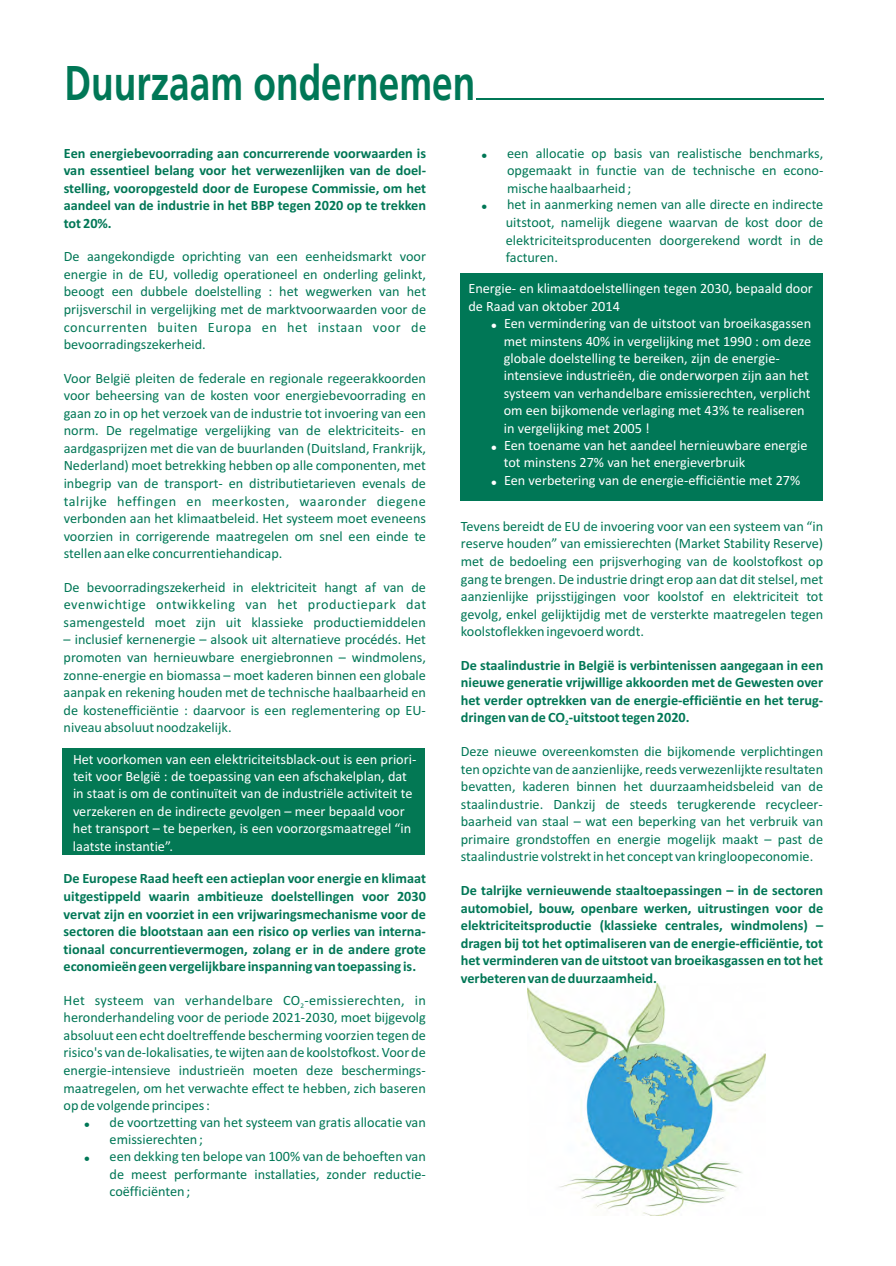
<style>
.page{position:relative;width:896px;height:1266px;background:#fff}
.page>*{position:absolute;margin:0;border:0;box-sizing:border-box;transform-origin:0 0}
.t1{font:700 48.75px "Frutiger Linotype";color:#007756;scale:.76 1}
.t2{font:14.25px/17.5px "Calibri";color:#007756}
.t3{font:700 14.25px "Calibri";color:#007756}
.t4{font:14.25px/17.4px "Calibri";color:#fff}
.t5{font:14.25px "Calibri";letter-spacing:.035em;color:#007756}
.t6{font:14.25px "Calibri";letter-spacing:.02em;color:#007756}
.t7{font:700 7.2px "Calibri";color:#007756}
.t8{font:7.2px "Calibri";color:#007756}
</style>
<div class="page">
<img style="left:528px;top:983px;width:238px;height:232px">
<hr style="left:477px;top:99px;width:347px;height:1px;background:#007756">
<div style="left:460px;top:273px;width:363px;height:228px;background:#007756"></div>
<div style="left:63px;top:748px;width:362px;height:107px;background:#037854"></div>
<h1 class="t1" style="left:65px;top:63px;width:542px">Duurzaam ondernemen</h1>
<p class="t3" style="left:64px;top:147px;width:364px">Een energiebevoorrading aan concurrerende voorwaarden is</p>
<p class="t2" style="left:507px;top:145px;width:318px">een allocatie op basis van realistische benchmarks,</p>
<p class="t3" style="left:64px;top:164px;width:364px">van essentieel belang voor het verwezenlijken van de doel-</p>
<p class="t2" style="left:507px;top:163px;width:318px">opgemaakt in functie van de technische en econo-</p>
<p class="t3" style="left:64px;top:182px;width:364px">stelling, vooropgesteld door de Europese Commissie, om het</p>
<p class="t2" style="left:507px;top:180px;width:126px">mische haalbaarheid ;</p>
<p class="t3" style="left:64px;top:199px;width:364px">aandeel van de industrie in het BBP tegen 2020 op te trekken</p>
<p class="t2" style="left:507px;top:197px;width:318px">het in aanmerking nemen van alle directe en indirecte</p>
<p class="t3" style="left:64px;top:217px;width:49px">tot 20%.</p>
<p class="t2" style="left:506px;top:215px;width:319px">uitstoot, namelijk diegene waarvan de kost door de elektriciteitsproducenten doorgerekend wordt in de</p>
<p class="t2" style="left:64px;top:249px;width:364px">De aangekondigde oprichting van een eenheidsmarkt voor</p>
<p class="t2" style="left:506px;top:250px;width:54px">facturen.</p>
<p class="t2" style="left:64px;top:267px;width:364px;text-align:justify">energie in de EU, volledig operationeel en onderling gelinkt, beoogt een dubbele doelstelling : het wegwerken van het prijsverschil in vergelijking met de marktvoorwaarden voor de concurrenten buiten Europa en het instaan voor de bevoorradingszekerheid.</p>
<p class="t2" style="left:64px;top:370px;width:364px;text-align:justify">Voor België pleiten de federale en regionale regeerakkoorden voor beheersing van de kosten voor energiebevoorrading en gaan zo in op het verzoek van de industrie tot invoering van een norm. De regelmatige vergelijking van de elektriciteits- en aardgasprijzen met die van de buurlanden (Duitsland, Frankrijk, Nederland) moet betrekking hebben op alle componenten, met inbegrip van de transport- en distributietarieven evenals de talrijke heffingen en meerkosten, waaronder diegene verbonden aan het klimaatbeleid. Het systeem moet eveneens</p>
<p class="t4" style="left:468px;top:281px;width:346px">Energie- en klimaatdoelstellingen tegen 2030, bepaald door de Raad van oktober 2014</p>
<p class="t4" style="left:504px;top:316px;width:309px">Een vermindering van de uitstoot van broeikasgassen met minstens 40% in vergelijking met 1990 : om deze globale doelstelling te bereiken, zijn de energie&shy;intensieve industrieën, die onderworpen zijn aan het systeem van verhandelbare emissierechten, verplicht om een bijkomende verlaging met 43% te realiseren in vergelijking met 2005 !<br>Een toename van het aandeel hernieuwbare energie tot minstens 27% van het energieverbruik<br>Een verbetering van de energie-efficiëntie met 27%</p>
<p class="t2" style="left:461px;top:518px;width:364px">Tevens bereidt de EU de invoering voor van een systeem van “in</p>
<p class="t2" style="left:64px;top:528px;width:364px">voorzien in corrigerende maatregelen om snel een einde te</p>
<p class="t2" style="left:461px;top:536px;width:364px">reserve houden” van emissierechten (Market Stability Reserve)</p>
<p class="t2" style="left:64px;top:546px;width:220px">stellen aan elke concurrentiehandicap.</p>
<p class="t2" style="left:461px;top:554px;width:364px">met de bedoeling een prijsverhoging van de koolstofkost op gang te brengen. De industrie dringt erop aan dat dit stelsel, met</p>
<p class="t2" style="left:64px;top:579px;width:364px">De bevoorradingszekerheid in elektriciteit hangt af van de</p>
<p class="t2" style="left:461px;top:589px;width:364px">aanzienlijke prijsstijgingen voor koolstof en elektriciteit tot</p>
<p class="t5" style="left:64px;top:599px;width:364px">evenwichtige ontwikkeling van het productiepark dat</p>
<p class="t2" style="left:461px;top:606px;width:364px">gevolg, enkel gelijktijdig met de versterkte maatregelen tegen</p>
<p class="t2" style="left:64px;top:614px;width:364px">samengesteld moet zijn uit klassieke productiemiddelen</p>
<p class="t2" style="left:461px;top:624px;width:185px">koolstoflekken ingevoerd wordt.</p>
<p class="t2" style="left:64px;top:632px;width:364px">– inclusief kernenergie – alsook uit alternatieve procédés. Het promoten van hernieuwbare energiebronnen – windmolens,</p>
<p class="t3" style="left:461px;top:659px;width:364px">De staalindustrie in België is verbintenissen aangegaan in een</p>
<p class="t2" style="left:64px;top:667px;width:364px">zonne-energie en biomassa – moet kaderen binnen een globale</p>
<p class="t3" style="left:461px;top:677px;width:364px">nieuwe generatie vrijwillige akkoorden met de Gewesten over</p>
<p class="t2" style="left:64px;top:685px;width:364px">aanpak en rekening houden met de technische haalbaarheid en</p>
<p class="t3" style="left:461px;top:694px;width:364px">het verder optrekken van de energie-efficiëntie en het terug-</p>
<p class="t2" style="left:64px;top:702px;width:364px">de kostenefficiëntie : daarvoor is een reglementering op EU-</p>
<p class="t3" style="left:461px;top:712px;width:230px">dringen van de CO -uitstoot tegen 2020.</p>
<p class="t7" style="left:565px;top:720px;width:5px">2</p>
<p class="t2" style="left:64px;top:720px;width:170px">niveau absoluut noodzakelijk.</p>
<p class="t4" style="left:73px;top:751px;width:345px">Het voorkomen van een elektriciteitsblack-out is een priori&shy;teit voor België : de toepassing van een afschakelplan, dat in staat is om de continuïteit van de industriële activiteit te verzekeren en de indirecte gevolgen – meer bepaald voor het transport – te beperken, is een voorzorgsmaatregel “in laatste instantie”.</p>
<p class="t3" style="left:64px;top:873px;width:364px">De Europese Raad heeft een actieplan voor energie en klimaat</p>
<p class="t3" style="left:64px;top:890px;width:364px">uitgestippeld waarin ambitieuze doelstellingen voor 2030</p>
<p class="t3" style="left:64px;top:908px;width:364px">vervat zijn en voorziet in een vrijwaringsmechanisme voor de</p>
<p class="t3" style="left:64px;top:925px;width:364px">sectoren die blootstaan aan een risico op verlies van interna-</p>
<p class="t3" style="left:64px;top:943px;width:364px">tionaal concurrentievermogen, zolang er in de andere grote</p>
<p class="t3" style="left:64px;top:960px;width:354px">economieën geen vergelijkbare inspanning van toepassing is.</p>
<p class="t6" style="left:64px;top:994px;width:364px">Het systeem van verhandelbare CO -emissierechten, in</p>
<p class="t8" style="left:301px;top:1002px;width:5px">2</p>
<p class="t2" style="left:64px;top:1010px;width:364px;text-align:justify">heronderhandeling voor de periode 2021-2030, moet bijgevolg absoluut een echt doeltreffende bescherming voorzien tegen de risico's van de-lokalisaties, te wijten aan de koolstofkost. Voor de energie-intensieve industrieën moeten deze beschermings&shy;maatregelen, om het verwachte effect te hebben, zich baseren op de volgende principes :</p>
<p class="t2" style="left:110px;top:1114px;width:318px">de voortzetting van het systeem van gratis allocatie van emissierechten ;<br>een dekking ten belope van 100% van de behoeften van de meest performante installaties, zonder reductie&shy;coëfficiënten ;</p>
<p class="t2" style="left:461px;top:744px;width:364px;text-align:justify">Deze nieuwe overeenkomsten die bijkomende verplichtingen ten opzichte van de aanzienlijke, reeds verwezenlijkte resultaten bevatten, kaderen binnen het duurzaamheidsbeleid van de staalindustrie. Dankzij de steeds terugkerende recycleer&shy;baarheid van staal – wat een beperking van het verbruik van primaire grondstoffen en energie mogelijk maakt – past de staalindustrie volstrekt in het concept van kringloopeconomie.</p>
<p class="t3" style="left:461px;top:884px;width:364px">De talrijke vernieuwende staaltoepassingen – in de sectoren</p>
<p class="t3" style="left:461px;top:902px;width:364px">automobiel, bouw, openbare werken, uitrustingen voor de</p>
<p class="t3" style="left:461px;top:919px;width:364px">elektriciteitsproductie (klassieke centrales, windmolens) –</p>
<p class="t3" style="left:461px;top:937px;width:364px">dragen bij tot het optimaliseren van de energie-efficiëntie, tot</p>
<p class="t3" style="left:461px;top:954px;width:364px">het verminderen van de uitstoot van broeikasgassen en tot het</p>
<p class="t3" style="left:461px;top:972px;width:198px">verbeteren van de duurzaamheid.</p>
</div>
